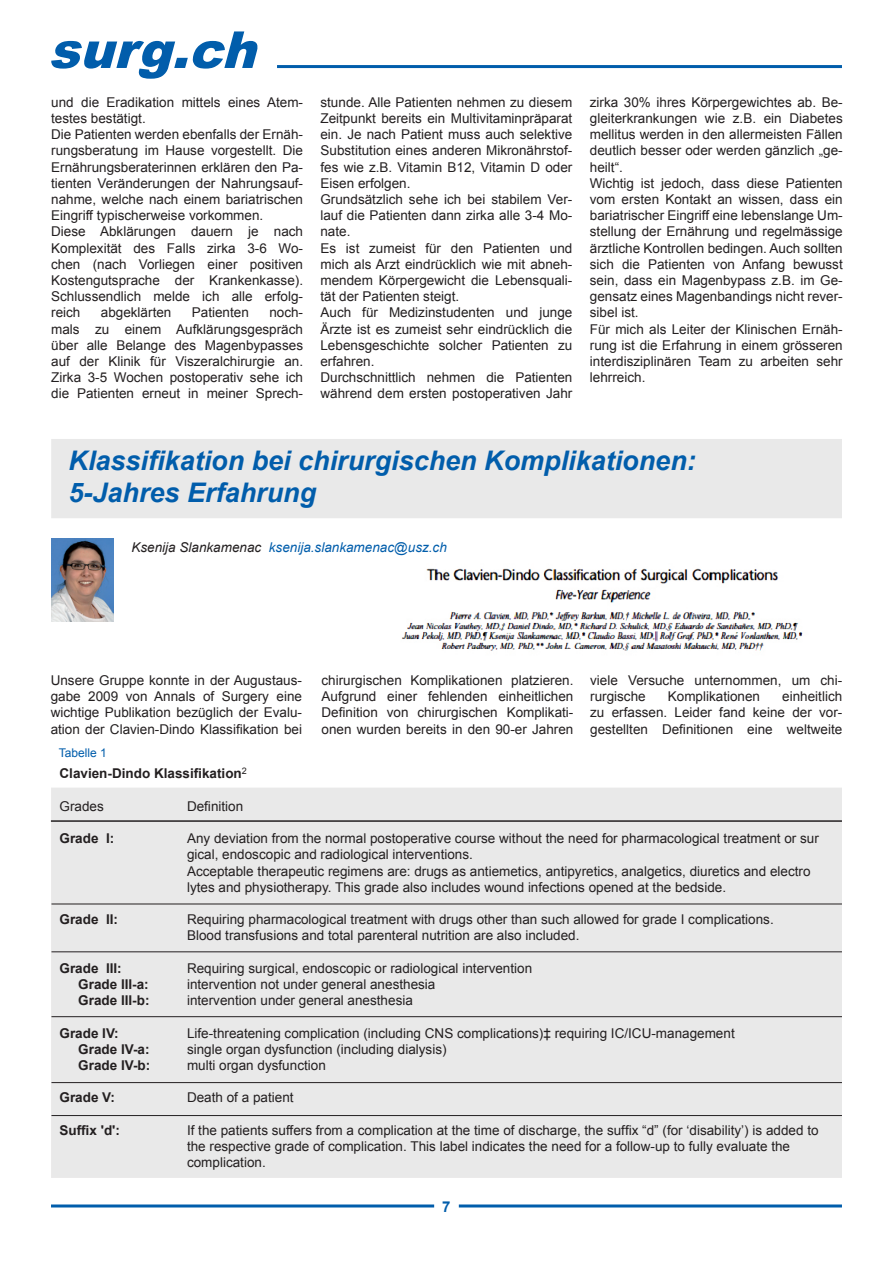
<style>
.page{position:relative;width:893px;height:1263px;background:#fff}
.page>*{position:absolute;margin:0;border:0;box-sizing:border-box;transform-origin:0 0}
.t1{font:italic 900 51px "Arial";color:#015dab}
.t2{font:italic 700 27px/32.4px "Arial";color:#015dab}
.t3{font:700 15px "Arial";color:#015dab}
.t4{font:13.5px/16.2px "Arial";color:#231f20}
.t5{font:700 13.5px "Arial";color:#231f20}
.t6{font:italic 13.5px "Arial";color:#015dab}
.t7{font:12px "Arial";color:#015dab}
.s1{color:#231f20}
</style>
<div class="page">
<hr style="left:277px;top:65px;width:565px;height:3px;background:#015dab">
<hr style="left:51px;top:1204px;width:383px;height:3px;background:#015dab">
<hr style="left:459px;top:1204px;width:383px;height:3px;background:#015dab">
<img style="left:401px;top:568px;width:402px;height:83px">
<div style="left:52px;top:788px;width:789px;height:389px;background:#e9e9e9"></div>
<div style="left:52px;top:440px;width:789px;height:77px;background:#e9e9e9"></div>
<img style="left:51px;top:538px;width:63px;height:84px">
<hr style="left:51px;top:820px;width:791px;height:2px;background:#231f20">
<hr style="left:51px;top:904px;width:791px;height:1px;background:#231f20">
<hr style="left:51px;top:951px;width:791px;height:1px;background:#231f20">
<hr style="left:51px;top:1016px;width:791px;height:1px;background:#231f20">
<hr style="left:51px;top:1082px;width:791px;height:1px;background:#231f20">
<hr style="left:51px;top:1115px;width:791px;height:1px;background:#231f20">
<h1 class="t1" style="left:48px;top:13px;width:228px">surg.ch</h1>
<p class="t4" style="left:51px;top:94px;width:253px">und die Eradikation mittels eines Atem&shy;testes bestätigt.<br>Die Patienten werden ebenfalls der Ernäh&shy;rungsberatung im Hause vorgestellt. Die Ernährungsberaterinnen erklären den Pa&shy;tienten Veränderungen der Nahrungsauf&shy;nahme, welche nach einem bariatrischen Eingriff typischerweise vorkommen.<br>Diese Abklärungen dauern je nach Komplexität des Falls zirka 3-6 Wo&shy;chen (nach Vorliegen einer positiven Kostengutsprache der Krankenkasse).<br>Schlussendlich melde ich alle erfolg&shy;reich</p>
<p class="t4" style="left:101px;top:305px;width:72px">abgeklärten</p>
<p class="t4" style="left:192px;top:305px;width:59px">Patienten</p>
<p class="t4" style="left:51px;top:305px;width:253px;text-align:justify;text-indent:218px">noch&shy;mals zu einem Aufklärungsgespräch über alle Belange des Magenbypasses auf der Klinik für Viszeralchirurgie an.<br>Zirka 3-5 Wochen postoperativ sehe ich die Patienten erneut in meiner Sprech-</p>
<p class="t4" style="left:320px;top:94px;width:253px">stunde. Alle Patienten nehmen zu diesem Zeitpunkt bereits ein Multivitaminpräparat ein. Je nach Patient muss auch selektive Substitution eines anderen Mikronährstof&shy;fes wie z.B. Vitamin B12, Vitamin D oder Eisen erfolgen.<br>Grundsätzlich sehe ich bei stabilem Ver&shy;lauf die Patienten dann zirka alle 3-4 Mo&shy;nate.<br>Es ist zumeist für den Patienten und mich als Arzt eindrücklich wie mit abneh&shy;mendem Körpergewicht die Lebensquali&shy;tät der Patienten steigt.<br>Auch für Medizinstudenten und junge Ärzte ist es zumeist sehr eindrücklich die Lebensgeschichte solcher Patienten zu erfahren.<br>Durchschnittlich nehmen die Patienten während dem ersten postoperativen Jahr</p>
<p class="t4" style="left:590px;top:94px;width:254px">zirka 30% ihres Körpergewichtes ab. Be&shy;gleiterkrankungen wie z.B. ein Diabetes mellitus werden in den allermeisten Fällen deutlich besser oder werden gänzlich „ge&shy;heilt“.<br>Wichtig ist jedoch, dass diese Patienten vom ersten Kontakt an wissen, dass ein bariatrischer Eingriff eine lebenslange Um&shy;stellung der Ernährung und regelmässige ärztliche Kontrollen bedingen. Auch sollten sich die Patienten von Anfang bewusst sein, dass ein Magenbypass z.B. im Ge&shy;gensatz eines Magenbandings nicht rever&shy;sibel ist.<br>Für mich als Leiter der Klinischen Ernäh&shy;rung ist die Erfahrung in einem grösseren interdisziplinären Team zu arbeiten sehr lehrreich.</p>
<h2 class="t2" style="left:69px;top:445px;width:629px">Klassifikation bei chirurgischen Komplikationen:<br>5-Jahres Erfahrung</h2>
<p class="t6" style="left:132px;top:538px;width:317px"><span class="s1">Ksenija Slankamenac</span> ksenija.slankamenac@usz.ch</p>
<p class="t4" style="left:51px;top:672px;width:253px;text-align:justify">Unsere Gruppe konnte in der Augustaus&shy;gabe 2009 von Annals of Surgery eine wichtige Publikation bezüglich der Evalu&shy;ation der Clavien-Dindo Klassifikation bei</p>
<p class="t4" style="left:590px;top:672px;width:254px">viele Versuche unternommen, um chi&shy;rurgische</p>
<p class="t4" style="left:322px;top:672px;width:253px;text-align:justify">chirurgischen Komplikationen platzieren.<br>Aufgrund einer fehlenden einheitlichen Definition von chirurgischen Komplikati&shy;onen wurden bereits in den 90-er Jahren</p>
<p class="t4" style="left:590px;top:688px;width:254px;text-align:justify;text-indent:192px">einheitlich zu erfassen. Leider fand keine der vor&shy;gestellten Definitionen eine weltweite</p>
<p class="t4" style="left:668px;top:688px;width:94px">Komplikationen</p>
<p class="t7" style="left:59px;top:745px;width:50px">Tabelle 1</p>
<p class="t5" style="left:60px;top:765px;width:189px">Clavien-Dindo Klassifikation<sup>2</sup></p>
<p class="t4" style="left:60px;top:798px;width:46px">Grades</p>
<p class="t4" style="left:187px;top:798px;width:58px">Definition</p>
<p class="t5" style="left:60px;top:829px;width:56px">Grade I:</p>
<p class="t4" style="left:187px;top:830px;width:633px">Any deviation from the normal postoperative course without the need for pharmacological treatment or sur gical, endoscopic and radiological interventions.<br>Acceptable therapeutic regimens are: drugs as antiemetics, antipyretics, analgetics, diuretics and electro lytes and physiotherapy. This grade also includes wound infections opened at the bedside.</p>
<p class="t5" style="left:60px;top:910px;width:60px">Grade II:</p>
<p class="t4" style="left:187px;top:911px;width:588px">Requiring pharmacological treatment with drugs other than such allowed for grade I complications.<br>Blood transfusions and total parenteral nutrition are also included.</p>
<p class="t5" style="left:60px;top:959px;width:64px">Grade III:</p>
<p class="t4" style="left:187px;top:960px;width:347px">Requiring surgical, endoscopic or radiological intervention</p>
<p class="t5" style="left:78px;top:975px;width:72px">Grade III-a:</p>
<p class="t4" style="left:187px;top:976px;width:250px">intervention not under general anesthesia</p>
<p class="t5" style="left:78px;top:991px;width:73px">Grade III-b:</p>
<p class="t4" style="left:187px;top:992px;width:227px">intervention under general anesthesia</p>
<p class="t5" style="left:60px;top:1024px;width:61px">Grade IV:</p>
<p class="t4" style="left:187px;top:1025px;width:549px">Life-threatening complication (including CNS complications)‡ requiring IC/ICU-management</p>
<p class="t5" style="left:78px;top:1040px;width:73px">Grade IV-a:</p>
<p class="t4" style="left:187px;top:1041px;width:261px">single organ dysfunction (including dialysis)</p>
<p class="t5" style="left:78px;top:1056px;width:74px">Grade IV-b:</p>
<p class="t4" style="left:187px;top:1057px;width:140px">multi organ dysfunction</p>
<p class="t5" style="left:60px;top:1089px;width:57px">Grade V:</p>
<p class="t4" style="left:187px;top:1090px;width:108px">Death of a patient</p>
<p class="t5" style="left:60px;top:1121px;width:62px">Suffix 'd':</p>
<p class="t4" style="left:187px;top:1122px;width:633px">If the patients suffers from a complication at the time of discharge, the suffix “d” (for ‘disability’) is added to the respective grade of complication. This label indicates the need for a follow-up to fully evaluate the complication.</p>
<p class="t3" style="left:442px;top:1197px;width:10px">7</p>
</div>
